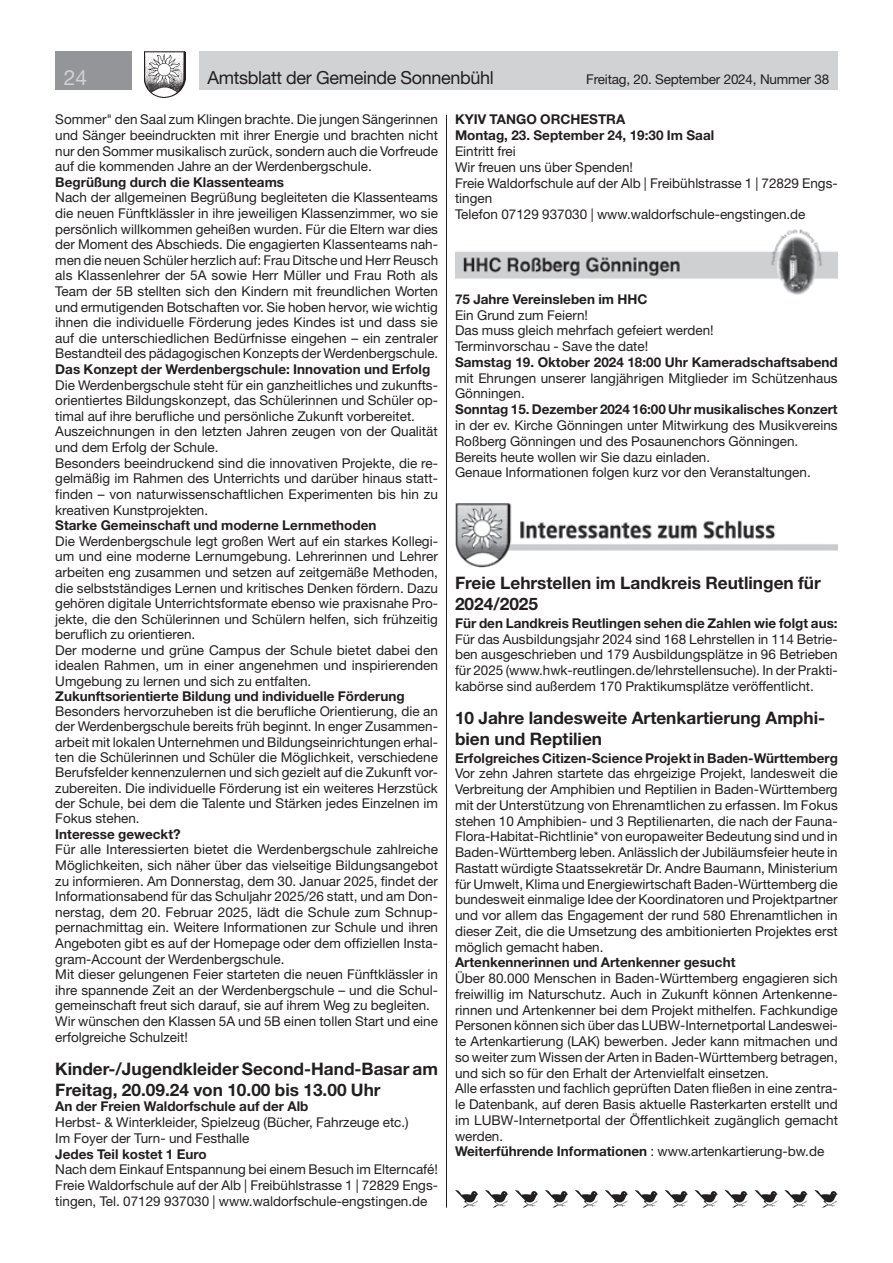
<style>
.page{position:relative;width:893px;height:1263px;background:#fff}
.page>*{position:absolute;margin:0;border:0;box-sizing:border-box;transform-origin:0 0}
.t1{font:21px "Helvetica Neue LT Std";color:#d1d2d4}
.t2{font:18px "Helvetica Neue LT Std";letter-spacing:-.02em;color:#231f20}
.t3{font:700 17.25px/20.5px "Helvetica Neue LT Std";color:#231f20}
.t4{font:13.5px/15.6px "Helvetica Neue LT Std";color:#231f20}
.t5{font:700 13.5px/15.8px "Helvetica Neue LT Std";color:#231f20}
.s1{font-weight:700}
</style>
<div class="page">
<div style="left:199px;top:51px;width:639px;height:38px;background:#d1d2d4"></div>
<div style="left:55px;top:51px;width:77px;height:38px;background:#939598"></div>
<img style="left:145px;top:51px;width:41px;height:47px">
<img style="left:455px;top:229px;width:383px;height:66px">
<img style="left:455px;top:503px;width:383px;height:65px">
<hr style="left:446px;top:115px;width:1px;height:1093px;background:#231f20">
<svg style="left:515px;top:1190px;width:23px;height:18px"></svg>
<svg style="left:485px;top:1190px;width:23px;height:18px"></svg>
<svg style="left:455px;top:1190px;width:23px;height:18px"></svg>
<svg style="left:605px;top:1190px;width:23px;height:18px"></svg>
<svg style="left:575px;top:1190px;width:23px;height:18px"></svg>
<svg style="left:545px;top:1190px;width:23px;height:18px"></svg>
<svg style="left:694px;top:1190px;width:24px;height:18px"></svg>
<svg style="left:665px;top:1190px;width:23px;height:18px"></svg>
<svg style="left:635px;top:1190px;width:23px;height:18px"></svg>
<svg style="left:784px;top:1190px;width:24px;height:18px"></svg>
<svg style="left:754px;top:1190px;width:24px;height:18px"></svg>
<svg style="left:724px;top:1190px;width:24px;height:18px"></svg>
<svg style="left:814px;top:1190px;width:24px;height:18px"></svg>
<h1 class="t1" style="left:64px;top:65px;width:25px">24</h1>
<h2 class="t2" style="left:207px;top:67px;width:288px">Amtsblatt der Gemeinde Sonnenbühl</h2>
<p class="t4" style="left:586px;top:71px;width:244px">Freitag, 20. September 2024, Nummer 38</p>
<p class="t4" style="left:55px;top:112px;width:384px;text-align:justify">Sommer" den Saal zum Klingen brachte. Die jungen Sängerinnen und Sänger beeindruckten mit ihrer Energie und brachten nicht nur den Sommer musikalisch zurück, sondern auch die Vorfreude auf die kommenden Jahre an der Werdenbergschule.</p>
<p class="t5" style="left:55px;top:174px;width:230px">Begrüßung durch die Klassenteams</p>
<p class="t4" style="left:55px;top:190px;width:384px;text-align:justify">Nach der allgemeinen Begrüßung begleiteten die Klassenteams die neuen Fünftklässler in ihre jeweiligen Klassenzimmer, wo sie persönlich willkommen geheißen wurden. Für die Eltern war dies der Moment des Abschieds. Die engagierten Klassenteams nah&shy;men die neuen Schüler herzlich auf: Frau Ditsche und Herr Reusch als Klassenlehrer der 5A sowie Herr Müller und Frau Roth als Team der 5B stellten sich den Kindern mit freundlichen Worten und ermutigenden Botschaften vor. Sie hoben hervor, wie wichtig ihnen die individuelle Förderung jedes Kindes ist und dass sie auf die unterschiedlichen Bedürfnisse eingehen – ein zentraler Bestandteil des pädagogischen Konzepts der Werdenbergschule.</p>
<p class="t5" style="left:55px;top:361px;width:376px">Das Konzept der Werdenbergschule: Innovation und Erfolg</p>
<p class="t4" style="left:55px;top:377px;width:384px">Die Werdenbergschule steht für ein ganzheitliches und zukunfts&shy;orientiertes Bildungskonzept, das Schülerinnen und Schüler op&shy;timal auf ihre berufliche und persönliche Zukunft vorbereitet.<br>Auszeichnungen in den letzten Jahren zeugen von der Qualität und dem Erfolg der Schule.<br>Besonders beeindruckend sind die innovativen Projekte, die re&shy;gelmäßig im Rahmen des Unterrichts und darüber hinaus statt&shy;finden – von naturwissenschaftlichen Experimenten bis hin zu kreativen Kunstprojekten.</p>
<p class="t5" style="left:55px;top:517px;width:323px">Starke Gemeinschaft und moderne Lernmethoden</p>
<p class="t4" style="left:55px;top:533px;width:384px">Die Werdenbergschule legt großen Wert auf ein starkes Kollegi&shy;um und eine moderne Lernumgebung. Lehrerinnen und Lehrer arbeiten eng zusammen und setzen auf zeitgemäße Methoden, die selbstständiges Lernen und kritisches Denken fördern. Dazu gehören digitale Unterrichtsformate ebenso wie praxisnahe Pro&shy;jekte, die den Schülerinnen und Schülern helfen, sich frühzeitig beruflich zu orientieren.<br>Der moderne und grüne Campus der Schule bietet dabei den idealen Rahmen, um in einer angenehmen und inspirierenden Umgebung zu lernen und sich zu entfalten.</p>
<p class="t5" style="left:55px;top:688px;width:351px">Zukunftsorientierte Bildung und individuelle Förderung</p>
<p class="t4" style="left:55px;top:703px;width:384px;text-align:justify">Besonders hervorzuheben ist die berufliche Orientierung, die an der Werdenbergschule bereits früh beginnt. In enger Zusammen&shy;arbeit mit lokalen Unternehmen und Bildungseinrichtungen erhal&shy;ten die Schülerinnen und Schüler die Möglichkeit, verschiedene Berufsfelder kennenzulernen und sich gezielt auf die Zukunft vor&shy;zubereiten. Die individuelle Förderung ist ein weiteres Herzstück der Schule, bei dem die Talente und Stärken jedes Einzelnen im Fokus stehen.</p>
<p class="t5" style="left:55px;top:826px;width:127px">Interesse geweckt?</p>
<p class="t4" style="left:55px;top:842px;width:384px">Für alle Interessierten bietet die Werdenbergschule zahlreiche Möglichkeiten, sich näher über das vielseitige Bildungsangebot zu informieren. Am Donnerstag, dem 30. Januar 2025, findet der Informationsabend für das Schuljahr 2025/26 statt, und am Don&shy;nerstag, dem 20. Februar 2025, lädt die Schule zum Schnup&shy;pernachmittag ein. Weitere Informationen zur Schule und ihren Angeboten gibt es auf der Homepage oder dem offiziellen Insta&shy;gram-Account der Werdenbergschule.<br>Mit dieser gelungenen Feier starteten die neuen Fünftklässler in ihre spannende Zeit an der Werdenbergschule – und die Schul&shy;gemeinschaft freut sich darauf, sie auf ihrem Weg zu begleiten.<br>Wir wünschen den Klassen 5A und 5B einen tollen Start und eine erfolgreiche Schulzeit!</p>
<p class="t3" style="left:55px;top:1058px;width:384px">Kinder-/Jugendkleider Second-Hand-Basar am<br>Freitag, 20.09.24 von 10.00 bis 13.00 Uhr</p>
<p class="t5" style="left:55px;top:1098px;width:255px">An der Freien Waldorfschule auf der Alb</p>
<p class="t4" style="left:55px;top:1114px;width:355px">Herbst- &amp; Winterkleider, Spielzeug (Bücher, Fahrzeuge etc.)<br>Im Foyer der Turn- und Festhalle</p>
<p class="t5" style="left:55px;top:1145px;width:153px">Jedes Teil kostet 1 Euro</p>
<p class="t4" style="left:55px;top:1161px;width:384px;text-align:justify">Nach dem Einkauf Entspannung bei einem Besuch im Elterncafé!<br>Freie Waldorfschule auf der Alb | Freibühlstrasse 1 | 72829 Engs&shy;tingen, Tel. 07129 937030 | www.waldorfschule-engstingen.de</p>
<p class="t5" style="left:455px;top:111px;width:261px">KYIV TANGO ORCHESTRA<br>Montag, 23. September 24, 19:30 Im Saal</p>
<p class="t4" style="left:455px;top:143px;width:384px">Eintritt frei<br>Wir freuen uns ü ber Spenden!<br>Freie Waldorfschule auf der Alb | Freibühlstrasse 1 | 72829 Engs&shy;tingen<br>Telefon 07129 937030 | www.waldorfschule-engstingen.de</p>
<p class="t5" style="left:455px;top:291px;width:194px">75 Jahre Vereinsleben im HHC</p>
<p class="t4" style="left:455px;top:307px;width:260px">Ein Grund zum Feiern!<br>Das muss gleich mehrfach gefeiert werden!<br>Terminvorschau - Save the date!</p>
<p class="t5" style="left:455px;top:354px;width:384px">Samstag 19. Oktober 2024 18:00 Uhr Kameradschaftsabend</p>
<p class="t4" style="left:455px;top:370px;width:384px">mit Ehrungen unserer langjährigen Mitglieder im Schützenhaus<br>Gönningen.</p>
<p class="t5" style="left:455px;top:401px;width:384px">Sonntag 15. Dezember 2024 16:00 Uhr musikalisches Konzert</p>
<p class="t4" style="left:455px;top:417px;width:384px">in der ev. Kirche Gönningen unter Mitwirkung des Musikvereins Roßberg Gönningen und des Posaunenchors Gönningen.<br>Bereits heute wollen wir Sie dazu einladen.<br>Genaue Informationen folgen kurz vor den Veranstaltungen.</p>
<p class="t3" style="left:455px;top:573px;width:367px">Freie Lehrstellen im Landkreis Reutlingen für<br>2024/2025</p>
<p class="t5" style="left:455px;top:615px;width:384px">Für den Landkreis Reutlingen sehen die Zahlen wie folgt aus:</p>
<p class="t4" style="left:455px;top:631px;width:384px;text-align:justify">Für das Ausbildungsjahr 2024 sind 168 Lehrstellen in 114 Betrie&shy;ben ausgeschrieben und 179 Ausbildungsplätze in 96 Betrieben für 2025 (www.hwk-reutlingen.de/lehrstellensuche). In der Prakti&shy;kabörse sind außerdem 170 Praktikumsplätze veröffentlicht.</p>
<p class="t3" style="left:455px;top:707px;width:372px">10 Jahre landesweite Artenkartierung Amphi&shy;bien und Reptilien</p>
<p class="t5" style="left:455px;top:749px;width:384px">Erfolgreiches Citizen-Science Projekt in Baden-Württemberg</p>
<p class="t4" style="left:455px;top:765px;width:384px;text-align:justify">Vor zehn Jahren startete das ehrgeizige Projekt, landesweit die Verbreitung der Amphibien und Reptilien in Baden-Württemberg mit der Unterstützung von Ehrenamtlichen zu erfassen. Im Fokus stehen 10 Amphibien- und 3 Reptilienarten, die nach der Fauna-Flora-Habitat-Richtlinie* von europaweiter Bedeutung sind und in Baden-Württemberg leben. Anlässlich der Jubiläumsfeier heute in Rastatt würdigte Staatssekretär Dr. Andre Baumann, Ministerium für Umwelt, Klima und Energiewirtschaft Baden-Württemberg die bundesweit einmalige Idee der Koordinatoren und Projektpartner und vor allem das Engagement der rund 580 Ehrenamtlichen in dieser Zeit, die die Umsetzung des ambitionierten Projektes erst möglich gemacht haben.</p>
<p class="t5" style="left:455px;top:954px;width:282px">Artenkennerinnen und Artenkenner gesucht</p>
<p class="t4" style="left:455px;top:970px;width:384px">Über 80.000 Menschen in Baden-Württemberg engagieren sich freiwillig im Naturschutz. Auch in Zukunft können Artenkenne&shy;rinnen und Artenkenner bei dem Projekt mithelfen. Fachkundige Personen können sich über das LUBW-Internetportal Landeswei&shy;te Artenkartierung (LAK) bewerben. Jeder kann mitmachen und so weiter zum Wissen der Arten in Baden-Württemberg betragen, und sich so für den Erhalt der Artenvielfalt einsetzen.<br>Alle erfassten und fachlich geprüften Daten fließen in eine zentra&shy;le Datenbank, auf deren Basis aktuelle Rasterkarten erstellt und im LUBW-Internetportal der Öffentlichkeit zugänglich gemacht werden.<br><span class="s1">Weiterführende Informationen</span> : www.artenkartierung-bw.de</p>
</div>
